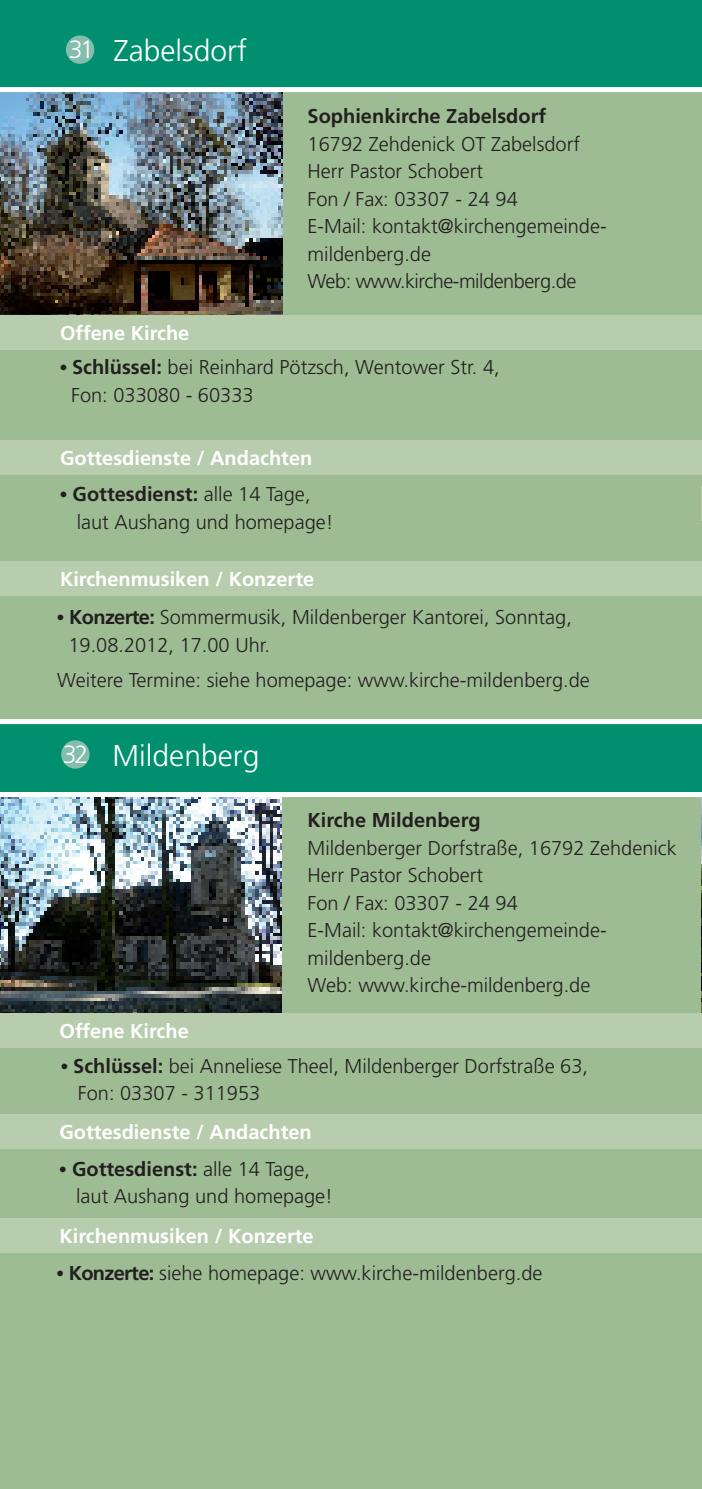
<style>
.page{position:relative;width:702px;height:1489px;background:#fff}
.page>*{position:absolute;margin:0;border:0;box-sizing:border-box;transform-origin:0 0}
.t1{font:300 30px "Frutiger";color:#fff}
.t2{font:300 25px "Frutiger";color:#fff}
.t3{font:300 20px/27.5px "Frutiger";color:#231f20}
.t4{font:700 20px "Frutiger";color:#fff}
.t5{font:700 20px "Frutiger";color:#231f20}
.s1{font-family:"Times";font-weight:400}
.s2{font-weight:700}
</style>
<div class="page">
<div style="left:0;top:0;width:702px;height:1488px;background:#9ebc93"></div>
<div style="left:0;top:721px;width:702px;height:73px;background:#009070"></div>
<div style="left:0;top:0;width:702px;height:90px;background:#009070"></div>
<div style="left:0;top:719px;width:702px;height:5px;background:#fff"></div>
<img style="left:0;top:92px;width:282px;height:223px">
<div style="left:66px;top:35px;width:28px;height:29px;background:#84bdac;border-radius:50%"></div>
<div style="left:0;top:315px;width:702px;height:35px;background:#b7cdae"></div>
<div style="left:0;top:440px;width:702px;height:35px;background:#b7cdae"></div>
<div style="left:0;top:561px;width:702px;height:35px;background:#b7cdae"></div>
<img style="left:0;top:797px;width:281px;height:215px">
<div style="left:61px;top:740px;width:29px;height:28px;background:#84bdac;border-radius:50%"></div>
<div style="left:0;top:1113px;width:702px;height:35px;background:#b7cdae"></div>
<div style="left:0;top:1217px;width:702px;height:35px;background:#b7cdae"></div>
<div style="left:0;top:1012px;width:702px;height:35px;background:#b7cdae"></div>
<hr style="left:701px;top:410px;width:1px;height:35px;background:#b7cdae">
<hr style="left:701px;top:485px;width:1px;height:35px;background:#b7cdae">
<div style="left:0;top:87px;width:702px;height:5px;background:#fff"></div>
<img style="left:701px;top:795px;width:1px;height:220px">
<hr style="left:701px;top:1012px;width:1px;height:35px;background:#b7cdae">
<div style="left:0;top:792px;width:702px;height:5px;background:#fff"></div>
<p class="t2" style="left:69px;top:35px;width:27px">31</p>
<h1 class="t1" style="left:114px;top:34px;width:135px">Zabelsdorf</h1>
<p class="t4" style="left:60px;top:321px;width:131px">Offene Kirche</p>
<p class="t5" style="left:307px;top:105px;width:240px">Sophienkirche Zabelsdorf</p>
<p class="t3" style="left:307px;top:130px;width:300px">16792 Zehdenick OT Zabelsdorf<br>Herr Pastor Schobert<br>Fon / Fax: 03307 - 24 94<br>E-Mail: kontakt@kirchengemeinde&shy;mildenberg.de<br>Web: www.kirche-mildenberg.de</p>
<p class="t3" style="left:71px;top:353px;width:430px;text-indent:-11px"><span class="s1">•</span> <span class="s2">Schlüssel:</span> bei Reinhard Pötzsch, Wentower Str. 4,<br>Fon: 033080 - 60333</p>
<p class="t4" style="left:60px;top:446px;width:254px">Gottesdienste / Andachten</p>
<p class="t3" style="left:77px;top:480px;width:258px;text-indent:-17px"><span class="s1">•</span> <span class="s2">Gottesdienst:</span> alle 14 Tage, laut Aushang und homepage!</p>
<p class="t4" style="left:60px;top:567px;width:256px">Kirchenmusiken / Konzerte</p>
<p class="t3" style="left:68px;top:603px;width:505px;text-indent:-11px"><span class="s1">•</span> <span class="s2">Konzerte:</span> Sommermusik, Mildenberger Kantorei, Sonntag,<br>19.08.2012, 17.00 Uhr.</p>
<p class="t3" style="left:57px;top:666px;width:534px">Weitere Termine: siehe homepage: www.kirche-mildenberg.de</p>
<p class="t2" style="left:63px;top:740px;width:27px">32</p>
<h1 class="t1" style="left:113px;top:738px;width:148px">Mildenberg</h1>
<p class="t4" style="left:59px;top:1018px;width:131px">Offene Kirche</p>
<p class="t5" style="left:307px;top:808px;width:174px">Kirche Mildenberg</p>
<p class="t3" style="left:307px;top:833px;width:370px">Mildenberger Dorfstraße, 16792 Zehdenick<br>Herr Pastor Schobert<br>Fon / Fax: 03307 - 24 94<br>E-Mail: kontakt@kirchengemeinde&shy;mildenberg.de<br>Web: www.kirche-mildenberg.de</p>
<p class="t3" style="left:78px;top:1051px;width:511px;text-indent:-17px"><span class="s1">•</span> <span class="s2">Schlüssel:</span> bei Anneliese Theel, Mildenberger Dorfstraße 63,<br>Fon: 03307 - 311953</p>
<p class="t4" style="left:59px;top:1120px;width:254px">Gottesdienste / Andachten</p>
<p class="t3" style="left:76px;top:1154px;width:258px;text-indent:-17px"><span class="s1">•</span> <span class="s2">Gottesdienst:</span> alle 14 Tage, laut Aushang und homepage!</p>
<p class="t4" style="left:59px;top:1224px;width:256px">Kirchenmusiken / Konzerte</p>
<p class="t3" style="left:57px;top:1258px;width:487px"><span class="s1">•</span> <span class="s2">Konzerte:</span> siehe homepage: www.kirche-mildenberg.de</p>
</div>
